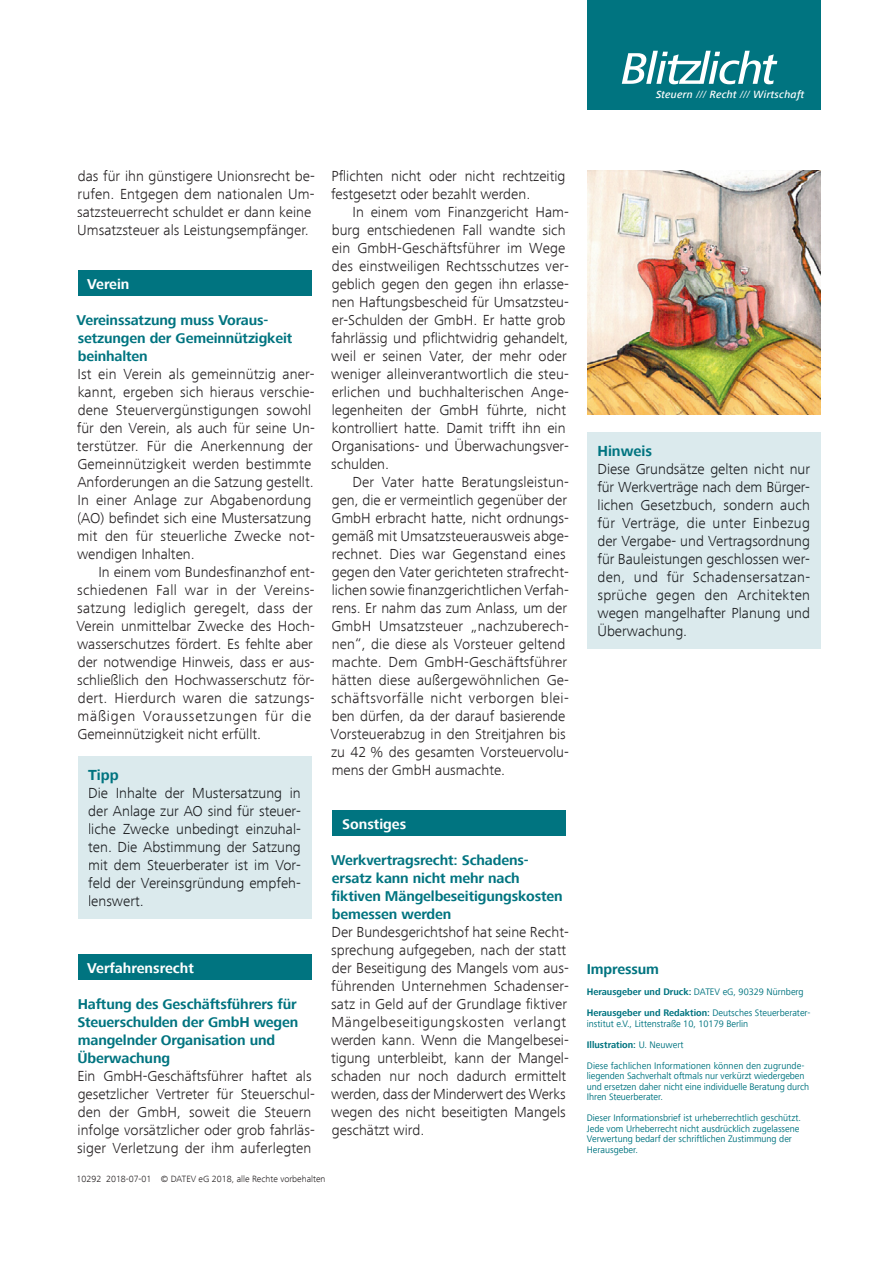
<style>
.page{position:relative;width:893px;height:1263px;background:#fff}
.page>*{position:absolute;margin:0;border:0;box-sizing:border-box;transform-origin:0 0}
.t1{font:300 15px/18px "Frutiger Next Com";color:#231f20}
.t2{font:300 15px/18px "Frutiger Next Com";color:#1a1c1f;text-align:justify}
.t3{font:700 15px "Frutiger Next Com";color:#007480}
.t4{font:700 14.7px/18px "Frutiger Next Com";letter-spacing:-.01em;color:#007480}
.t5{font:700 14.7px "Frutiger Next Com";color:#fff}
.t6{font:italic 500 10.8px "Frutiger Next Com";letter-spacing:.02em;color:#fff}
.t7{font:9.75px/10.5px "Frutiger Next Com";color:#007480;scale:.96 1}
.t8{font:700 9.75px/21px "Frutiger Next Com";color:#007480;scale:.96 1}
.t9{font:300 9.3px "Frutiger Next Com";color:#231f20}
.s1{font-weight:400}
.s2{font-weight:700}
</style>
<div class="page">
<div style="left:587px;top:0;width:234px;height:110px;background:#007480"></div>
<svg style="left:622px;top:51px;width:155px;height:33px"></svg>
<div style="left:332px;top:811px;width:234px;height:25px;background:#007480"></div>
<div style="left:587px;top:433px;width:234px;height:216px;background:#dbeaed"></div>
<div style="left:78px;top:271px;width:233px;height:25px;background:#007480"></div>
<div style="left:78px;top:955px;width:233px;height:25px;background:#007480"></div>
<div style="left:78px;top:757px;width:233px;height:162px;background:#dbeaed"></div>
<img style="left:587px;top:170px;width:234px;height:245px">
<p class="t6" style="left:656px;top:88px;width:150px">Steuern <span class="s1">///</span> Recht <span class="s1">///</span> Wirtschaft</p>
<p class="t1" style="left:77px;top:167px;width:239px">das für ihn günstigere Unionsrecht be&shy;rufen. Entgegen dem nationalen Um&shy;satzsteuerrecht schuldet er dann keine Umsatzsteuer als Leistungsempfänger.</p>
<p class="t5" style="left:87px;top:275px;width:44px">Verein</p>
<p class="t4" style="left:77px;top:311px;width:217px">Vereinssatzung muss Voraus&shy;setzungen der Gemeinnützigkeit beinhalten</p>
<p class="t1" style="left:77px;top:365px;width:239px">Ist ein Verein als gemeinnützig aner&shy;kannt, ergeben sich hieraus verschie&shy;dene Steuervergünstigungen sowohl für den Verein, als auch für seine Un&shy;terstützer. Für die Anerkennung der Gemeinnützigkeit werden bestimmte Anforderungen an die Satzung gestellt.<br>In einer Anlage zur Abgabenordung (AO) befindet sich eine Mustersatzung mit den für steuerliche Zwecke not&shy;wendigen Inhalten.</p>
<p class="t1" style="left:76px;top:563px;width:240px;text-indent:22px">In einem vom Bundesfinanzhof ent&shy;schiedenen Fall war in der Vereins&shy;satzung lediglich geregelt, dass der Verein unmittelbar Zwecke des Hoch&shy;wasserschutzes fördert. Es fehlte aber der notwendige Hinweis, dass er aus&shy;schließlich den Hochwasserschutz för&shy;dert. Hierdurch waren die satzungs&shy;mäßigen Voraussetzungen für die Gemeinnützigkeit nicht erfüllt.</p>
<p class="t3" style="left:88px;top:767px;width:32px">Tipp</p>
<p class="t2" style="left:88px;top:784px;width:214px">Die Inhalte der Mustersatzung in der Anlage zur AO sind für steuer&shy;liche Zwecke unbedingt einzuhal&shy;ten. Die Abstimmung der Satzung mit dem Steuerberater ist im Vor&shy;feld der Vereinsgründung empfeh&shy;lenswert.</p>
<p class="t5" style="left:87px;top:959px;width:108px">Verfahrensrecht</p>
<p class="t4" style="left:77px;top:995px;width:223px">Haftung des Geschäftsführers für<br>Steuerschulden der GmbH wegen mangelnder Organisation und<br>Überwachung</p>
<p class="t1" style="left:77px;top:1067px;width:239px">Ein GmbH-Geschäftsführer haftet als gesetzlicher Vertreter für Steuerschul&shy;den der GmbH, soweit die Steuern infolge vorsätzlicher oder grob fahrläs&shy;siger Verletzung der ihm auferlegten</p>
<p class="t1" style="left:331px;top:167px;width:236px">Pflichten nicht oder nicht rechtzeitig festgesetzt oder bezahlt werden.</p>
<p class="t1" style="left:331px;top:203px;width:239px;text-indent:22px">In einem vom Finanzgericht Ham&shy;burg entschiedenen Fall wandte sich ein GmbH-Geschäftsführer im Wege des einstweiligen Rechtsschutzes ver&shy;geblich gegen den gegen ihn erlasse&shy;nen Haftungsbescheid für Umsatzsteu&shy;er-Schulden der GmbH. Er hatte grob fahrlässig und pflichtwidrig gehandelt, weil er seinen Vater, der mehr oder weniger alleinverantwortlich die steu&shy;erlichen und buchhalterischen Ange&shy;legenheiten der GmbH führte, nicht kontrolliert hatte. Damit trifft ihn ein Organisations- und Überwachungsver&shy;schulden.</p>
<p class="t1" style="left:330px;top:473px;width:240px;text-indent:22px">Der Vater hatte Beratungsleistun&shy;gen, die er vermeintlich gegenüber der GmbH erbracht hatte, nicht ordnungs&shy;gemäß mit Umsatzsteuerausweis abge&shy;rechnet. Dies war Gegenstand eines gegen den Vater gerichteten strafrecht&shy;lichen sowie finanzgerichtlichen Verfah&shy;rens. Er nahm das zum Anlass, um der GmbH Umsatzsteuer „nachzuberech&shy;nen“, die diese als Vorsteuer geltend machte. Dem GmbH-Geschäftsführer hätten diese außergewöhnlichen Ge&shy;schäftsvorfälle nicht verborgen blei&shy;ben dürfen, da der darauf basierende Vorsteuerabzug in den Streitjahren bis zu 42 % des gesamten Vorsteuervolu&shy;mens der GmbH ausmachte.</p>
<p class="t5" style="left:342px;top:815px;width:66px">Sonstiges</p>
<p class="t4" style="left:331px;top:851px;width:233px">Werkvertragsrecht: Schadens&shy;ersatz kann nicht mehr nach fiktiven Mängelbeseitigungskosten bemessen werden</p>
<p class="t1" style="left:331px;top:923px;width:239px">Der Bundesgerichtshof hat seine Recht&shy;sprechung aufgegeben, nach der statt der Beseitigung des Mangels vom aus&shy;führenden Unternehmen Schadenser&shy;satz in Geld auf der Grundlage fiktiver Mängelbeseitigungskosten verlangt werden kann. Wenn die Mangelbesei&shy;tigung unterbleibt, kann der Mangel&shy;schaden nur noch dadurch ermittelt werden, dass der Minderwert des Werks wegen des nicht beseitigten Mangels geschätzt wird.</p>
<p class="t9" style="left:77px;top:1174px;width:250px">10292 2018-07-01 © DATEV eG 2018, alle Rechte vorbehalten</p>
<p class="t3" style="left:597px;top:443px;width:56px">Hinweis</p>
<p class="t2" style="left:597px;top:460px;width:214px">Diese Grundsätze gelten nicht nur für Werkverträge nach dem Bürger&shy;lichen Gesetzbuch, sondern auch für Verträge, die unter Einbezug der Vergabe- und Vertragsordnung für Bauleistungen geschlossen wer&shy;den, und für Schadensersatzan&shy;sprüche gegen den Architekten wegen mangelhafter Planung und Überwachung.</p>
<p class="t4" style="left:587px;top:960px;width:74px">Impressum</p>
<p class="t8" style="left:587px;top:981px;width:235px">Herausgeber und Druck: <span class="s1">DATEV eG, 90329 Nürnberg<br></span>Herausgeber und Redaktion: <span class="s1">Deutsches Steuerberater-</span></p>
<p class="t7" style="left:587px;top:1013px;width:228px;line-height:21px">institut e.V., Littenstraße 10, 10179 Berlin<br><span class="s2">Illustration:</span> U. Neuwert<br>Diese fachlichen Informationen können den zugrunde-</p>
<p class="t7" style="left:587px;top:1070px;width:233px">liegenden Sachverhalt oftmals nur verkürzt wiedergeben und ersetzen daher nicht eine individuelle Beratung durch<br>Ihren Steuerberater.</p>
<p class="t7" style="left:587px;top:1112px;width:225px">Dieser Informationsbrief ist urheberrechtlich geschützt.<br>Jede vom Urheberrecht nicht ausdrücklich zugelassene Verwertung bedarf der schriftlichen Zustimmung der Herausgeber.</p>
</div>
